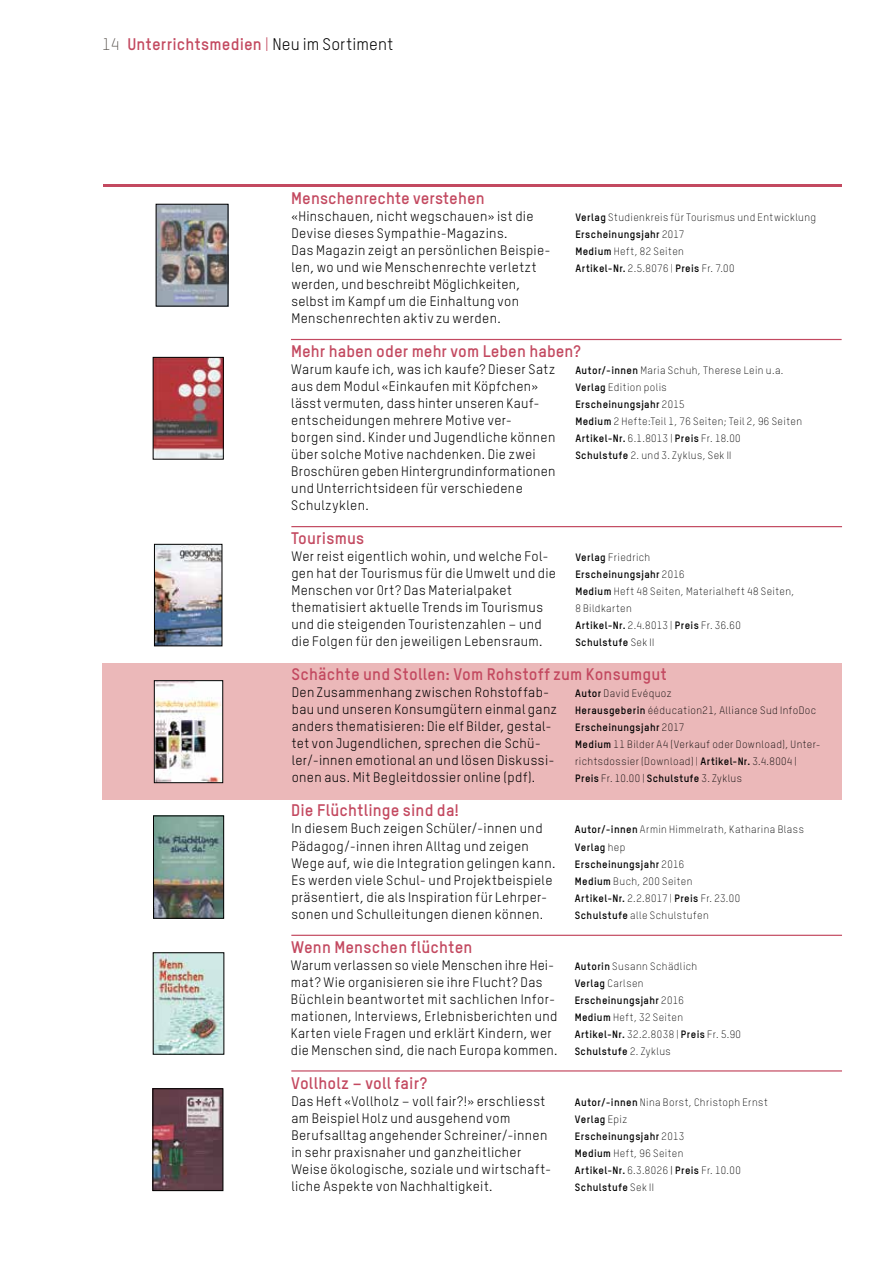
<style>
.page{position:relative;width:893px;height:1263px;background:#fff}
.page>*{position:absolute;margin:0;border:0;box-sizing:border-box;transform-origin:0 0}
.t1{font:700 16.5px "TSTARPRO";letter-spacing:.01em;color:#c34960}
.t2{font:300 16.5px "TSTARPRO";color:#59544f}
.t3{font:13.5px/17px "TSTARPRO";letter-spacing:.025em;color:#000}
.t4{font:300 10.5px/17px "TSTARPRO";letter-spacing:.04em;color:#000}
.t5{font:700 10.5px/17px "TSTARPRO";letter-spacing:.04em;color:#000}
.s1{font-weight:400}
.s2{font-weight:400;color:#000}
.s3{font-weight:700}
.s4{font-weight:300}
</style>
<div class="page">
<div style="left:102px;top:663px;width:740px;height:136px;background:#ebb8b9"></div>
<img style="left:158px;top:206px;width:68px;height:98px">
<img style="left:155px;top:359px;width:66px;height:98px">
<img style="left:156px;top:682px;width:65px;height:99px">
<div style="left:154px;top:680px;width:69px;height:103px;border:1px solid #000"></div>
<img style="left:156px;top:546px;width:64px;height:98px">
<div style="left:154px;top:544px;width:68px;height:102px;border:1px solid #000"></div>
<img style="left:155px;top:955px;width:67px;height:97px">
<img style="left:155px;top:1091px;width:66px;height:98px">
<div style="left:153px;top:1089px;width:70px;height:102px;border:1px solid #000"></div>
<img style="left:155px;top:818px;width:67px;height:98px">
<div style="left:153px;top:816px;width:71px;height:102px;border:1px solid #000"></div>
<hr style="left:103px;top:185px;width:738px;height:2px;background:#c34960">
<hr style="left:291px;top:1070px;width:551px;height:1px;background:#c34960">
<hr style="left:291px;top:935px;width:551px;height:1px;background:#c34960">
<hr style="left:291px;top:526px;width:551px;height:1px;background:#c34960">
<hr style="left:291px;top:339px;width:551px;height:1px;background:#c34960">
<p class="t2" style="left:102px;top:34px;width:19px">14</p>
<p class="t1" style="left:127px;top:34px;width:267px">Unterrichtsmedien <span class="s1">|</span> <span class="s2">Neu im Sortiment</span></p>
<p class="t1" style="left:291px;top:188px;width:195px">Menschenrechte verstehen</p>
<p class="t3" style="left:291px;top:208px;width:261px">«Hinschauen, nicht wegschauen» ist die Devise dieses Sympathie-Magazins.<br>Das Magazin zeigt an persönlichen Beispie&shy;len, wo und wie Menschenrechte verletzt werden, und beschreibt Möglichkeiten, selbst im Kampf um die Einhaltung von Menschenrechten aktiv zu werden.</p>
<p class="t4" style="left:575px;top:209px;width:242px"><span class="s3">Verlag</span> Studienkreis für Tourismus und Entwicklung <span class="s3">Erscheinungsjahr</span> 2017<br><span class="s3">Medium</span> Heft, 82 Seiten<br><span class="s3">Artikel-Nr.</span> 2.5.8076 | <span class="s3">Preis</span> Fr. 7.00</p>
<p class="t1" style="left:291px;top:341px;width:291px">Mehr haben oder mehr vom Leben haben?</p>
<p class="t3" style="left:291px;top:361px;width:266px">Warum kaufe ich, was ich kaufe? Dieser Satz aus dem Modul «Einkaufen mit Köpfchen» lässt vermuten, dass hinter unseren Kauf&shy;entscheidungen mehrere Motive ver&shy;borgen sind. Kinder und Jugendliche können über solche Motive nachdenken. Die zwei Broschüren geben Hintergrundinformationen und Unterrichtsideen für verschiedene Schulzyklen.</p>
<p class="t4" style="left:575px;top:362px;width:228px"><span class="s3">Autor/-innen</span> Maria Schuh, Therese Lein u.a.<br><span class="s3">Verlag</span> Edition polis<br><span class="s3">Erscheinungsjahr</span> 2015<br><span class="s3">Medium</span> 2 Hefte:Teil 1, 76 Seiten; Teil 2, 96 Seiten <span class="s3">Artikel-Nr.</span> 6.1.8013 | <span class="s3">Preis</span> Fr. 18.00<br><span class="s3">Schulstufe</span> 2. und 3. Zyklus, Sek II</p>
<p class="t1" style="left:291px;top:528px;width:75px">Tourismus</p>
<p class="t3" style="left:291px;top:548px;width:266px">Wer reist eigentlich wohin, und welche Fol&shy;gen hat der Tourismus für die Umwelt und die Menschen vor Ort? Das Materialpaket thematisiert aktuelle Trends im Tourismus und die steigenden Touristenzahlen – und die Folgen für den jeweiligen Lebensraum.</p>
<p class="t4" style="left:575px;top:549px;width:221px"><span class="s3">Verlag</span> Friedrich<br><span class="s3">Erscheinungsjahr</span> 2016<br><span class="s3">Medium</span> Heft 48 Seiten, Materialheft 48 Seiten,<br>8 Bildkarten<br><span class="s3">Artikel-Nr.</span> 2.4.8013 | <span class="s3">Preis</span> Fr. 36.60<br><span class="s3">Schulstufe</span> Sek II</p>
<p class="t3" style="left:292px;top:684px;width:267px">Den Zusammenhang zwischen Rohstoffab&shy;bau und unseren Konsumgütern einmal ganz anders thematisieren: Die elf Bilder, gestal&shy;tet von Jugendlichen, sprechen die Schü&shy;ler/-innen emotional an und lösen Diskussi&shy;onen aus. Mit Begleitdossier online (pdf).</p>
<p class="t4" style="left:575px;top:685px;width:247px"><span class="s3">Autor</span> David Evéquoz<br><span class="s3">Herausgeberin</span> ééducation21, Alliance Sud InfoDoc <span class="s3">Erscheinungsjahr</span> 2017<br><span class="s3">Medium</span> 11 Bilder A4 (Verkauf oder Download), Unter&shy;richtsdossier (Download) | <span class="s3">Artikel-Nr.</span> 3.4.8004 | <span class="s3">Preis</span> Fr. 10.00 | <span class="s3">Schulstufe</span> 3. Zyklus</p>
<p class="t3" style="left:291px;top:820px;width:266px">In diesem Buch zeigen Schüler/-innen und Pädagog/-innen ihren Alltag und zeigen Wege auf, wie die Integration gelingen kann.<br>Es werden viele Schul- und Projektbeispiele präsentiert, die als Inspiration für Lehrper&shy;sonen und Schulleitungen dienen können.</p>
<p class="t4" style="left:575px;top:821px;width:231px"><span class="s3">Autor/-innen</span> Armin Himmelrath, Katharina Blass<br><span class="s3">Verlag</span> hep<br><span class="s3">Erscheinungsjahr</span> 2016<br><span class="s3">Medium</span> Buch, 200 Seiten<br><span class="s3">Artikel-Nr.</span> 2.2.8017 | <span class="s3">Preis</span> Fr. 23.00<br><span class="s3">Schulstufe</span> alle Schulstufen</p>
<p class="t3" style="left:291px;top:956px;width:268px">Warum verlassen so viele Menschen ihre Hei&shy;mat? Wie organisieren sie ihre Flucht? Das Büchlein beantwortet mit sachlichen Infor&shy;mationen, Interviews, Erlebnisberichten und Karten viele Fragen und erklärt Kindern, wer die Menschen sind, die nach Europa kommen.</p>
<p class="t1" style="left:291px;top:664px;width:377px">Schächte und Stollen: Vom Rohstoff zum Konsumgut</p>
<p class="t1" style="left:291px;top:800px;width:169px">Die Flüchtlinge sind da!</p>
<p class="t1" style="left:291px;top:936px;width:183px">Wenn Menschen flüchten</p>
<p class="t4" style="left:575px;top:957px;width:168px"><span class="s3">Autorin</span> Susann Schädlich<br><span class="s3">Verlag</span> Carlsen<br><span class="s3">Erscheinungsjahr</span> 2016<br><span class="s3">Medium</span> Heft, 32 Seiten<br><span class="s3">Artikel-Nr.</span> 32.2.8038 | <span class="s3">Preis</span> Fr. 5.90<br><span class="s3">Schulstufe</span> 2. Zyklus</p>
<p class="t1" style="left:291px;top:1072px;width:137px">Vollholz – voll fair?</p>
<p class="t3" style="left:291px;top:1092px;width:261px">Das Heft «Vollholz – voll fair?!» erschliesst am Beispiel Holz und ausgehend vom Berufsalltag angehender Schreiner/-innen in sehr praxisnaher und ganzheitlicher Weise ökologische, soziale und wirtschaft&shy;liche Aspekte von Nachhaltigkeit.</p>
<p class="t5" style="left:575px;top:1093px;width:194px">Autor/-innen <span class="s4">Nina Borst, Christoph Ernst<br></span>Verlag <span class="s4">Epiz<br></span>Erscheinungsjahr <span class="s4">2013<br></span>Medium <span class="s4">Heft, 96 Seiten<br></span>Artikel-Nr. <span class="s4">6.3.8026</span> <span class="s1">|</span> Preis <span class="s4">Fr. 10.00<br></span>Schulstufe <span class="s4">Sek II</span></p>
</div>
